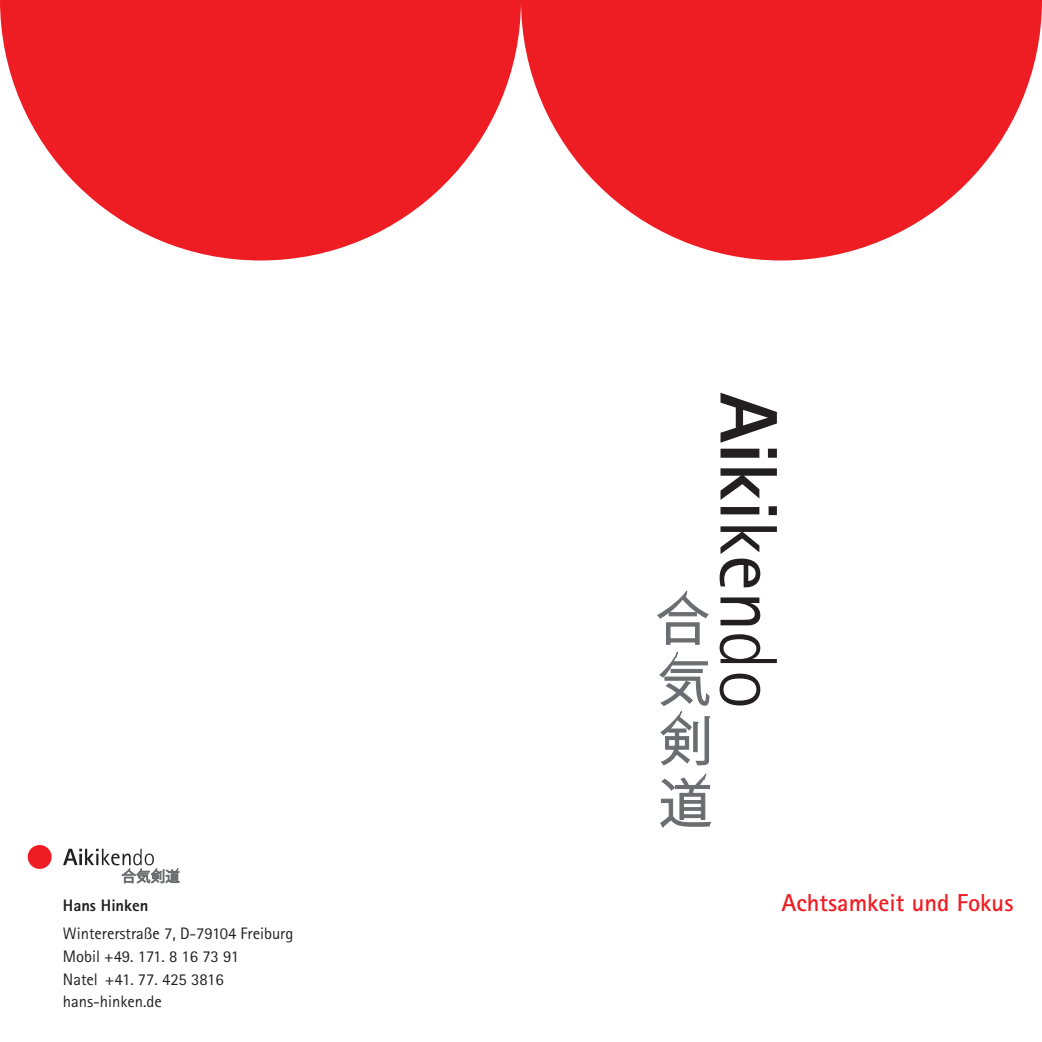
<style>
.page{position:relative;width:1042px;height:1042px;background:#fff}
.page>*{position:absolute;margin:0;border:0;box-sizing:border-box;transform-origin:0 0}
.t1{font:700 24.5px "Rotis Sans Serif";color:#ee1d23}
.t2{font:16.62px/22.8px "Rotis Sans Serif";letter-spacing:-.005em;color:#231f20}
.t3{font:800 16.62px "Rotis Sans Serif";letter-spacing:-.005em;color:#231f20}
</style>
<div class="page">
<svg style="left:63px;top:849px;width:116px;height:34px"></svg>
<div style="left:28px;top:845px;width:24px;height:24px;background:#ee1d23;border-radius:50%"></div>
<svg style="left:521px;top:0;width:521px;height:260px;fill:#ee1d23"></svg>
<svg style="left:0;top:0;width:521px;height:260px;fill:#ee1d23"></svg>
<svg style="left:720px;top:393px;width:57px;height:50px"></svg>
<svg style="left:720px;top:449px;width:57px;height:9px"></svg>
<svg style="left:720px;top:468px;width:57px;height:32px"></svg>
<svg style="left:720px;top:506px;width:57px;height:9px"></svg>
<svg style="left:719px;top:526px;width:58px;height:61px"></svg>
<svg style="left:720px;top:597px;width:40px;height:28px"></svg>
<svg style="left:719px;top:634px;width:58px;height:29px"></svg>
<svg style="left:719px;top:673px;width:41px;height:32px"></svg>
<svg style="left:657px;top:590px;width:54px;height:237px"></svg>
<p class="t3" style="left:63px;top:894px;width:87px">Hans Hinken</p>
<h1 class="t1" style="left:781px;top:887px;width:233px">Achtsamkeit und Fokus</h1>
<p class="t2" style="left:63px;top:922px;width:232px">Wintererstraße 7, D-79104 Freiburg<br>Mobil +49. 171. 8 16 73 91<br>Natel +41. 77. 425 3816 hans-hinken.de</p>
</div>
